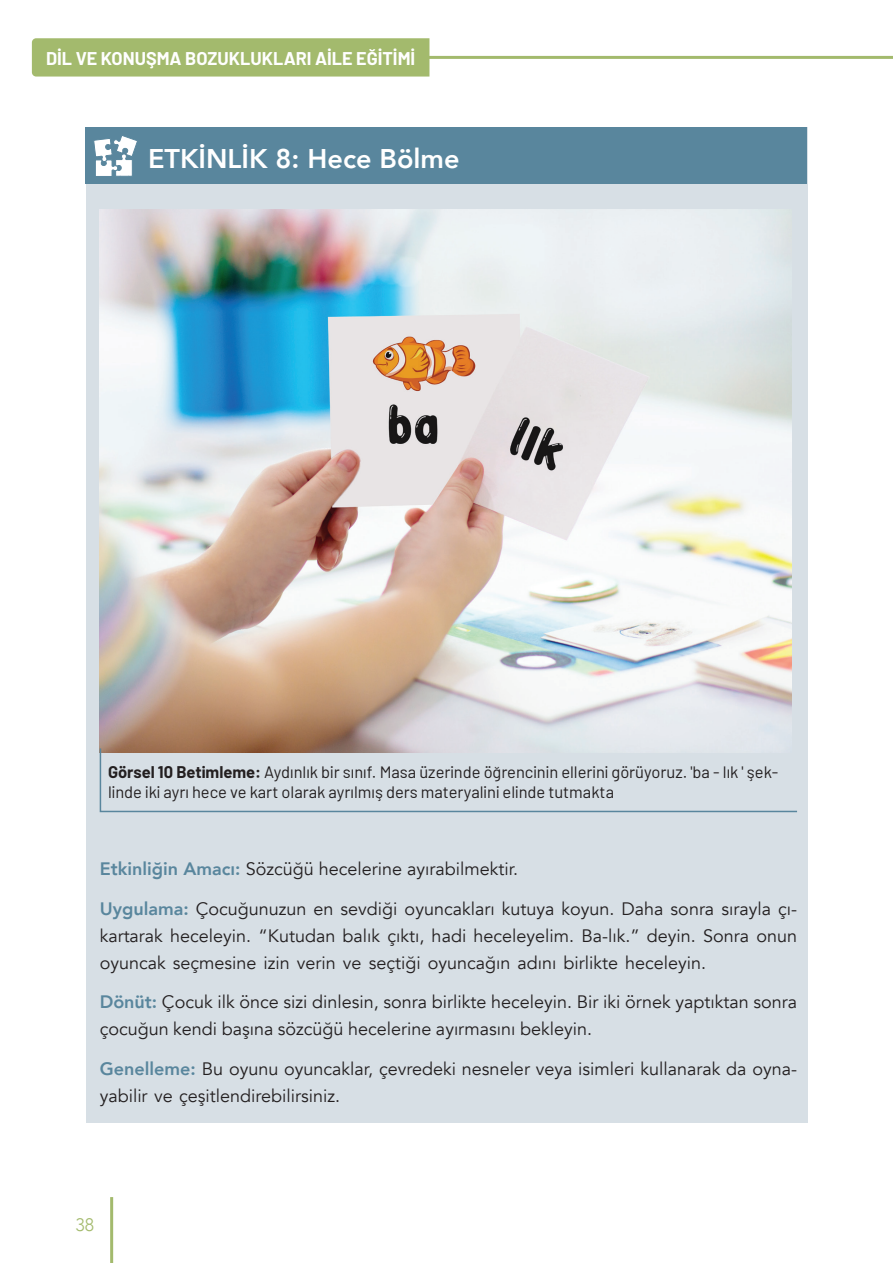
<style>
.page{position:relative;width:893px;height:1263px;background:#fff}
.page>*{position:absolute;margin:0;border:0;box-sizing:border-box;transform-origin:0 0}
.t1{font:800 27px "Avenir";color:#fff}
.t2{font:18px/27px "Avenir";color:#231f20}
.t3{font:700 18px "Barlow";color:#fff}
.t4{font:300 18px "Avenir";color:#a3ba6d}
.t5{font:16.5px/19.8px "Barlow";color:#231f20}
.s1{font-weight:700}
.s2{font-weight:800;color:#59869d}
</style>
<div class="page">
<div style="left:32px;top:38px;width:397px;height:39px;background:#a3ba6d"></div>
<hr style="left:427px;top:56px;width:466px;height:3px;background:#a3ba6d">
<hr style="left:110px;top:1197px;width:3px;height:66px;background:#a3ba6d">
<div style="left:86px;top:128px;width:721px;height:995px;background:#d7dfe5"></div>
<div style="left:85px;top:128px;width:721px;height:56px;background:#59869d"></div>
<svg style="left:94px;top:136px;width:43px;height:40px"></svg>
<img style="left:100px;top:209px;width:692px;height:538px">
<svg style="left:99px;top:747px;width:698px;height:66px"></svg>
<p class="t3" style="left:46px;top:46px;width:371px">DİL VE KONUŞMA BOZUKLUKLARI AİLE EĞİTİMİ</p>
<h1 class="t1" style="left:148px;top:137px;width:313px">ETKİNLİK 8: Hece Bölme</h1>
<p class="t5" style="left:108px;top:760px;width:671px"><span class="s1">Görsel 10 Betimleme:</span> Aydınlık bir sınıf. Masa üzerinde öğrencinin ellerini görüyoruz. 'ba - lık ' şek&shy;linde iki ayrı hece ve kart olarak ayrılmış ders materyalini elinde tutmakta</p>
<p class="t2" style="left:100px;top:855px;width:420px"><span class="s2">Etkinliğin Amacı:</span> Sözcüğü hecelerine ayırabilmektir.</p>
<p class="t2" style="left:100px;top:895px;width:699px;text-align:justify"><span class="s2">Uygulama:</span> Çocuğunuzun en sevdiği oyuncakları kutuya koyun. Daha sonra sırayla çı&shy;kartarak heceleyin. “Kutudan balık çıktı, hadi heceleyelim. Ba-lık.” deyin. Sonra onun oyuncak seçmesine izin verin ve seçtiği oyuncağın adını birlikte heceleyin.</p>
<p class="t2" style="left:100px;top:989px;width:699px"><span class="s2">Dönüt:</span> Çocuk ilk önce sizi dinlesin, sonra birlikte heceleyin. Bir iki örnek yaptıktan sonra çocuğun kendi başına sözcüğü hecelerine ayırmasını bekleyin.</p>
<p class="t2" style="left:100px;top:1056px;width:699px"><span class="s2">Genelleme:</span> Bu oyunu oyuncaklar, çevredeki nesneler veya isimleri kullanarak da oyna&shy;yabilir ve çeşitlendirebilirsiniz.</p>
<p class="t4" style="left:76px;top:1214px;width:20px">38</p>
</div>
